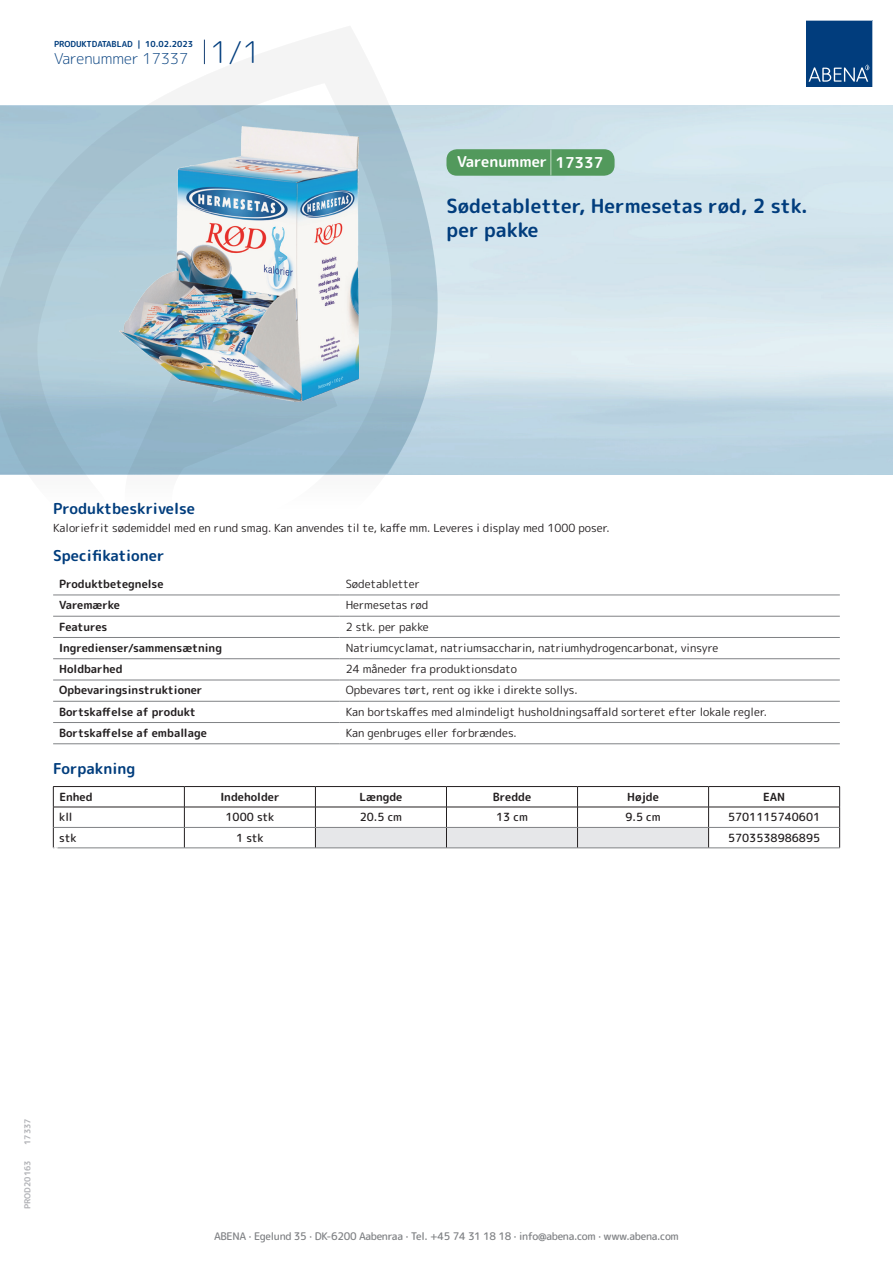
<style>
.page{position:relative;width:893px;height:1263px;background:#fff}
.page>*{position:absolute;margin:0;border:0;box-sizing:border-box;transform-origin:0 0}
.t1{font:700 19.5px/24px "Rounded Mplus 1 c";color:#013d7d}
.t2{font:700 15px "Rounded Mplus 1 c";color:#013d7d}
.t3{font:300 15px "Rounded Mplus 1 c";color:#013d7d}
.t4{font:700 15px "Rounded Mplus 1 c";color:#fff}
.t5{font:11.25px "Rounded Mplus 1 c";color:#231f20}
.t6{font:700 11.25px "Rounded Mplus 1 c";color:#231f20}
.t7{font:500 11.25px "Rounded Mplus 1 c";color:#231f20}
.t8{font:500 10.5px "Rounded Mplus 1 c";letter-spacing:-.03em;color:#808285}
.t9{font:700 10.5px "Rounded Mplus 1 c";color:#fff}
.t10{font:700 8.25px "Rounded Mplus 1 c";color:#013d7d}
.t11{font:700 8.25px "Rounded Mplus 1 c";color:#b2b3b7}
.s1{font-size:30px}
.s2{font-size:25.5px}
</style>
<div class="page">
<svg style="left:0;top:26px;width:439px;height:569px"></svg>
<svg style="left:0;top:106px;width:438px;height:368px;background:#a5c3d2"></svg>
<svg style="left:204px;top:40px;width:1px;height:24px"></svg>
<svg style="left:806px;top:20px;width:67px;height:67px;background:#144b86"></svg>
<img style="left:119px;top:127px;width:240px;height:275px">
<hr style="left:53px;top:595px;width:287px;height:1px;background:#808285">
<hr style="left:340px;top:595px;width:500px;height:1px;background:#808285">
<hr style="left:53px;top:616px;width:287px;height:1px;background:#808285">
<hr style="left:340px;top:616px;width:500px;height:1px;background:#808285">
<hr style="left:53px;top:637px;width:287px;height:1px;background:#808285">
<hr style="left:340px;top:637px;width:500px;height:1px;background:#808285">
<hr style="left:53px;top:658px;width:287px;height:1px;background:#808285">
<hr style="left:340px;top:658px;width:500px;height:1px;background:#808285">
<hr style="left:53px;top:680px;width:287px;height:1px;background:#808285">
<hr style="left:340px;top:680px;width:500px;height:1px;background:#808285">
<hr style="left:53px;top:701px;width:287px;height:1px;background:#808285">
<hr style="left:340px;top:701px;width:500px;height:1px;background:#808285">
<hr style="left:53px;top:722px;width:287px;height:1px;background:#808285">
<hr style="left:340px;top:722px;width:500px;height:1px;background:#808285">
<hr style="left:53px;top:743px;width:287px;height:1px;background:#808285">
<hr style="left:340px;top:743px;width:500px;height:1px;background:#808285">
<hr style="left:53px;top:786px;width:131px;height:1px;background:#231f20">
<hr style="left:184px;top:786px;width:131px;height:1px;background:#231f20">
<hr style="left:315px;top:786px;width:131px;height:1px;background:#231f20">
<hr style="left:446px;top:786px;width:131px;height:1px;background:#231f20">
<hr style="left:577px;top:786px;width:132px;height:1px;background:#231f20">
<hr style="left:709px;top:786px;width:131px;height:1px;background:#231f20">
<hr style="left:53px;top:807px;width:131px;height:1px;background:#231f20">
<hr style="left:184px;top:807px;width:131px;height:1px;background:#231f20">
<hr style="left:709px;top:807px;width:131px;height:1px;background:#231f20">
<svg style="left:53px;top:787px;width:1px;height:61px"></svg>
<svg style="left:184px;top:787px;width:1px;height:61px"></svg>
<svg style="left:315px;top:787px;width:394px;height:61px"></svg>
<svg style="left:839px;top:787px;width:1px;height:61px"></svg>
<hr style="left:54px;top:827px;width:130px;height:1px;background:#808285">
<hr style="left:184px;top:827px;width:131px;height:1px;background:#808285">
<hr style="left:315px;top:827px;width:131px;height:1px;background:#808285">
<hr style="left:446px;top:827px;width:131px;height:1px;background:#808285">
<hr style="left:577px;top:827px;width:132px;height:1px;background:#808285">
<hr style="left:709px;top:827px;width:130px;height:1px;background:#808285">
<hr style="left:53px;top:848px;width:131px;height:1px;background:#808285">
<hr style="left:184px;top:848px;width:131px;height:1px;background:#808285">
<hr style="left:315px;top:848px;width:131px;height:1px;background:#808285">
<hr style="left:446px;top:848px;width:131px;height:1px;background:#808285">
<hr style="left:577px;top:848px;width:132px;height:1px;background:#808285">
<hr style="left:709px;top:848px;width:131px;height:1px;background:#808285">
<div style="left:446px;top:149px;width:169px;height:27px;background:#52995c;border-radius:10px"></div>
<p class="t10" style="left:54px;top:38px;width:141px">PRODUKTDATABLAD | 10.02.2023</p>
<h2 class="t3" style="left:54px;top:48px;width:208px">Varenummer 17337 <span class="s1">1/1</span></h2>
<h2 class="t4" style="left:457px;top:151px;width:148px">Varenummer <span class="s2">|</span> 17337</h2>
<h1 class="t1" style="left:446px;top:194px;width:363px">Sødetabletter, Hermesetas rød, 2 stk. per pakke</h1>
<h2 class="t2" style="left:53px;top:498px;width:143px">Produktbeskrivelse</h2>
<p class="t5" style="left:53px;top:520px;width:558px">Kaloriefrit sødemiddel med en rund smag. Kan anvendes til te, kaffe mm. Leveres i display med 1000 poser.</p>
<h2 class="t2" style="left:53px;top:545px;width:113px">Specifikationer</h2>
<p class="t6" style="left:59px;top:576px;width:106px">Produktbetegnelse</p>
<p class="t5" style="left:346px;top:576px;width:76px">Sødetabletter</p>
<p class="t6" style="left:59px;top:597px;width:62px">Varemærke</p>
<p class="t5" style="left:346px;top:597px;width:84px">Hermesetas rød</p>
<p class="t6" style="left:59px;top:618px;width:50px">Features</p>
<p class="t5" style="left:346px;top:618px;width:85px">2 stk. per pakke</p>
<p class="t6" style="left:59px;top:640px;width:164px">Ingredienser/sammensætning</p>
<p class="t5" style="left:346px;top:640px;width:374px">Natriumcyclamat, natriumsaccharin, natriumhydrogencarbonat, vinsyre</p>
<p class="t6" style="left:59px;top:661px;width:65px">Holdbarhed</p>
<p class="t5" style="left:346px;top:661px;width:173px">24 måneder fra produktionsdato</p>
<p class="t6" style="left:59px;top:682px;width:145px">Opbevaringsinstruktioner</p>
<p class="t5" style="left:346px;top:682px;width:233px">Opbevares tørt, rent og ikke i direkte sollys.</p>
<p class="t6" style="left:59px;top:704px;width:138px">Bortskaffelse af produkt</p>
<p class="t5" style="left:346px;top:704px;width:423px">Kan bortskaffes med almindeligt husholdningsaffald sorteret efter lokale regler.</p>
<p class="t6" style="left:59px;top:725px;width:149px">Bortskaffelse af emballage</p>
<p class="t5" style="left:346px;top:725px;width:173px">Kan genbruges eller forbrændes.</p>
<h2 class="t2" style="left:53px;top:758px;width:84px">Forpakning</h2>
<p class="t6" style="left:59px;top:789px;width:35px">Enhed</p>
<p class="t6" style="left:220px;top:789px;width:61px">Indeholder</p>
<p class="t6" style="left:359px;top:789px;width:44px">Længde</p>
<p class="t6" style="left:493px;top:789px;width:40px">Bredde</p>
<p class="t6" style="left:627px;top:789px;width:33px">Højde</p>
<p class="t6" style="left:763px;top:789px;width:24px">EAN</p>
<p class="t7" style="left:59px;top:809px;width:15px">kll</p>
<p class="t7" style="left:226px;top:809px;width:50px">1000 stk</p>
<p class="t7" style="left:360px;top:809px;width:44px">20.5 cm</p>
<p class="t7" style="left:496px;top:809px;width:33px">13 cm</p>
<p class="t7" style="left:625px;top:809px;width:37px">9.5 cm</p>
<p class="t7" style="left:728px;top:809px;width:94px">5701115740601</p>
<p class="t7" style="left:59px;top:830px;width:19px">stk</p>
<p class="t7" style="left:236px;top:830px;width:29px">1 stk</p>
<p class="t7" style="left:728px;top:830px;width:94px">5703538986895</p>
<p class="t9" style="left:53px;top:843px;width:7px">*</p>
<p class="t11" style="left:22px;top:1145px;width:28px;rotate:-90deg">17337</p>
<p class="t11" style="left:22px;top:1209px;width:50px;rotate:-90deg">PROD20163</p>
<p class="t8" style="left:214px;top:1229px;width:466px">ABENA · Egelund 35 · DK-6200 Aabenraa · Tel. +45 74 31 18 18 · info@abena.com · www.abena.com</p>
</div>
